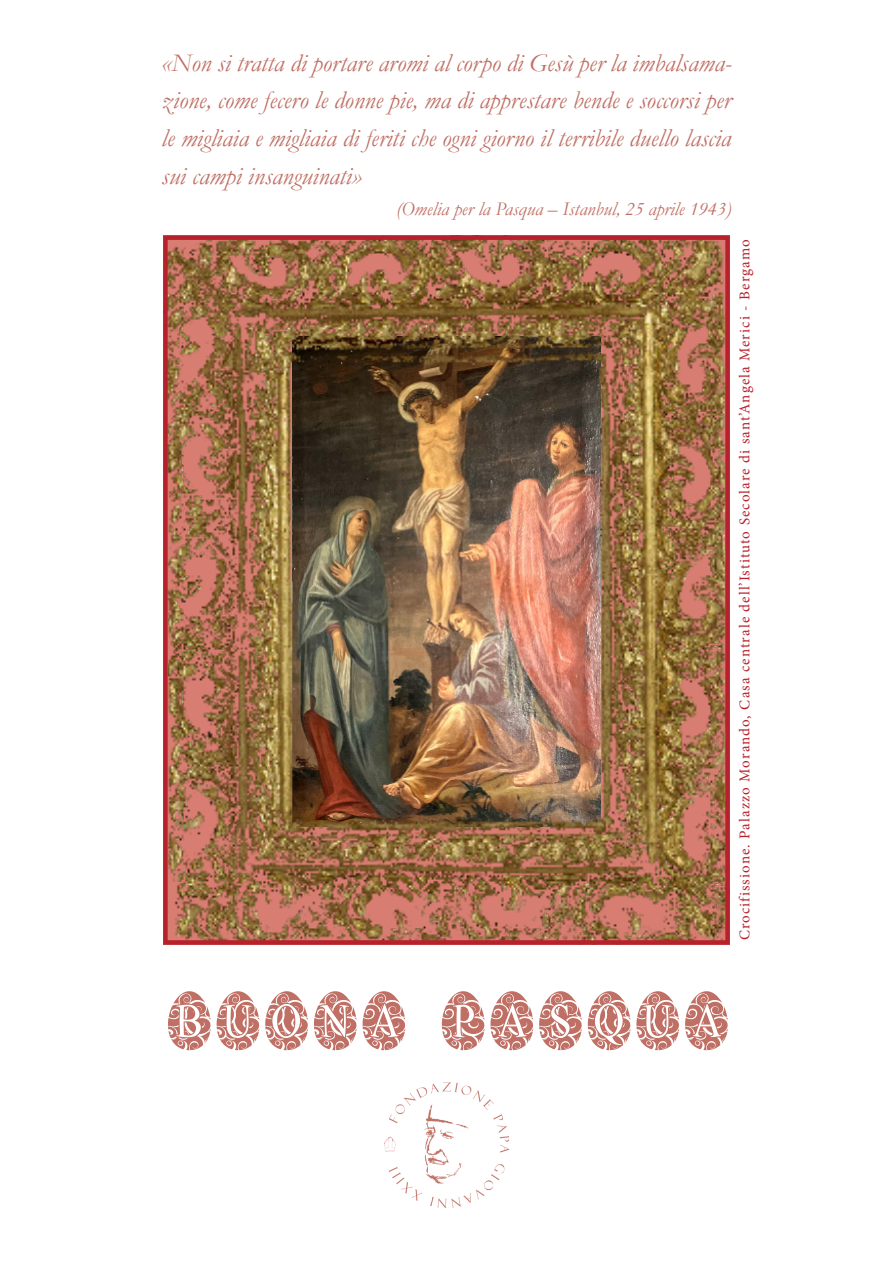
<style>
.page{position:relative;width:893px;height:1263px;background:#fff}
.page>*{position:absolute;margin:0;border:0;box-sizing:border-box;transform-origin:0 0}
.t1{font:61.5px "Easters Here";letter-spacing:.01em;color:#c06f64}
.t2{font:italic 25.5px/37.8px "Garamond";color:#c06f64;text-align:justify}
.t3{font:italic 19.5px "Garamond";color:#c06f64}
.t4{font:15px "Minion Pro";letter-spacing:.07em;color:#b6212c}
</style>
<div class="page">
<img style="left:168px;top:240px;width:557px;height:700px">
<div style="left:163px;top:235px;width:567px;height:710px;border:4px solid #b6212c"></div>
<img style="left:384px;top:1082px;width:125px;height:126px">
<p class="t2" style="left:162px;top:43px;width:571px">«Non si tratta di portare aromi al corpo di Gesù per la imbalsama&shy;zione, come fecero le donne pie, ma di apprestare bende e soccorsi per le migliaia e migliaia di feriti che ogni giorno il terribile duello lascia sui campi insanguinati»</p>
<p class="t3" style="left:396px;top:195px;width:337px">(Omelia per la Pasqua – Istanbul, 25 aprile 1943)</p>
<p class="t4" style="left:734px;top:940px;width:702px;rotate:-90deg">Crocifissione. Palazzo Morando, Casa centrale dell’Istituto Secolare di sant’Angela Merici - Bergamo</p>
<p class="t1" style="left:165px;top:991px;width:567px">BUONA PASQUA</p>
</div>
